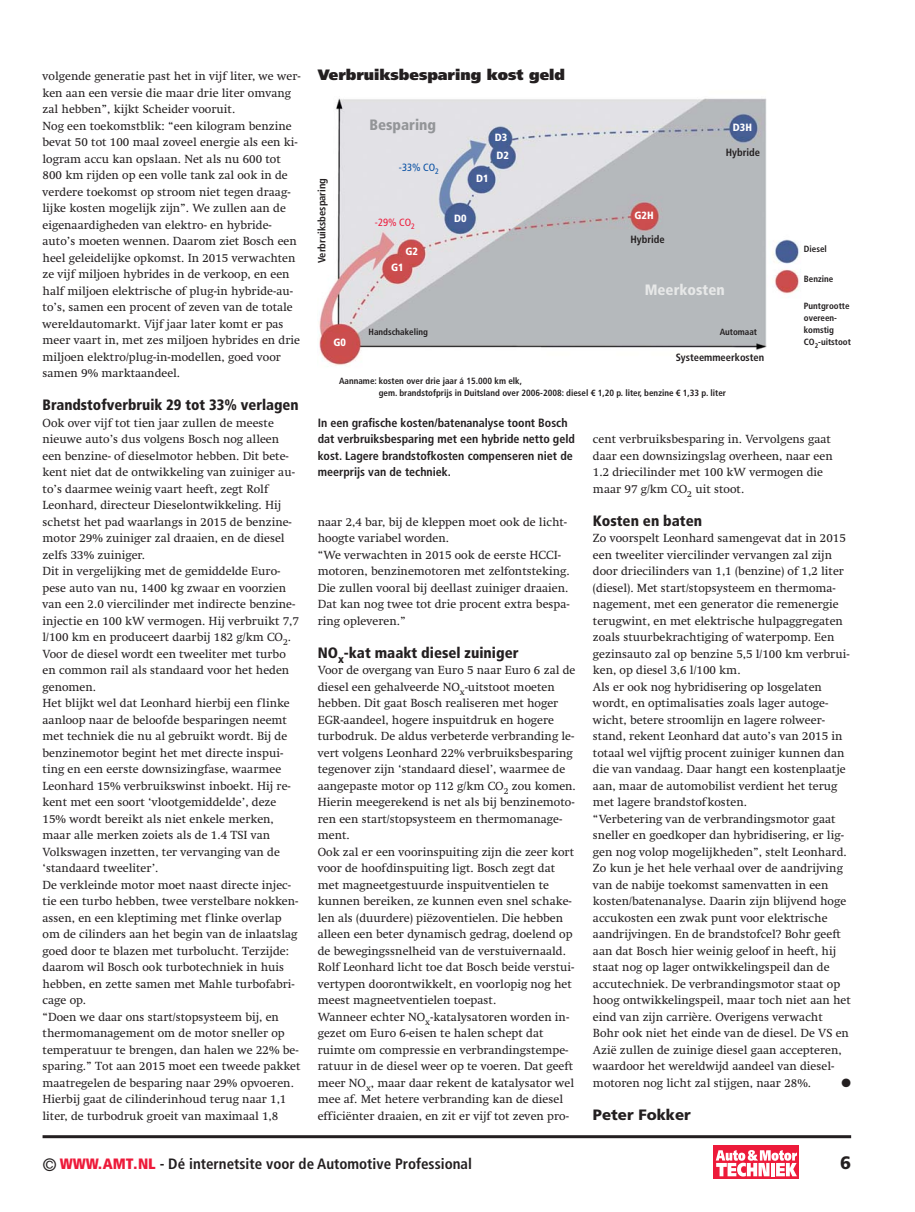
<style>
.page{position:relative;width:915px;height:1212px;background:#fff}
.page>*{position:absolute;margin:0;border:0;box-sizing:border-box;transform-origin:0 0}
.t1{font:900 18px "Frutiger LT Std";color:#231f20}
.t2{font:900 condensed 15px "Frutiger LT Std";color:#231f20}
.t3{font:700 condensed 15px "Frutiger";color:#231f20}
.t4{font:900 15px "Frutiger LT Std";color:#231f20}
.t5{font:900 15px "Frutiger LT Std";color:#231f20}
.t6{font:900 condensed 15px "Frutiger LT Std";color:#e7e8e8}
.t7{font:900 condensed 15px "Frutiger LT Std";color:#939598}
.t8{font:12px/16.5px "Swift LT Std";color:#231f20}
.t9{font:700 condensed 12px/16.5px "Frutiger LT Std";color:#231f20}
.t10{font:12px "Zapf Dingbats Std";color:#231f20}
.t11{font:700 condensed 10.5px "Frutiger LT Std";color:#231f20}
.t12{font:900 condensed 10.5px "Frutiger LT Std";color:#fff}
.t13{font:condensed 10.5px "Frutiger LT Std";color:#ed1a3a}
.t14{font:condensed 10.5px "Frutiger LT Std";color:#034da2}
.t15{font:700 condensed 9px/12px "Frutiger LT Std";color:#231f20}
.s1{font-weight:400;font-size:18px}
.s2{font-weight:900;color:#ed1a3a}
</style>
<div class="page">
<hr style="left:43px;top:1135px;width:807px;height:3px;background:#231f20">
<img style="left:319px;top:98px;width:480px;height:268px">
<div style="left:713px;top:1146px;width:86px;height:33px;background:#ed1a3a"></div>
<svg style="left:715px;top:1150px;width:81px;height:26px"></svg>
<p class="t8" style="left:43px;top:69px;width:259px">volgende generatie past het in vijf liter, we wer&shy;ken aan een versie die maar drie liter omvang zal hebben”, kijkt Scheider vooruit.<br>Nog een toekomstblik: “een kilogram benzine bevat 50 tot 100 maal zoveel energie als een ki&shy;logram accu kan opslaan. Net als nu 600 tot 800 km rijden op een volle tank zal ook in de verdere toekomst op stroom niet tegen draag&shy;lijke kosten mogelijk zijn”. We zullen aan de eigenaardigheden van elektro- en hybride&shy;auto’s moeten wennen. Daarom ziet Bosch een heel geleidelijke opkomst. In 2015 verwachten ze vijf miljoen hybrides in de verkoop, en een half miljoen elektrische of plug-in hybride-au&shy;to’s, samen een procent of zeven van de totale wereldautomarkt. Vijf jaar later komt er pas meer vaart in, met zes miljoen hybrides en drie miljoen elektro/plug-in-modellen, goed voor samen 9% marktaandeel.</p>
<p class="t2" style="left:43px;top:399px;width:257px">Brandstofverbruik 29 tot 33% verlagen</p>
<p class="t8" style="left:43px;top:416px;width:259px">Ook over vijf tot tien jaar zullen de meeste nieuwe auto’s dus volgens Bosch nog alleen een benzine- of dieselmotor hebben. Dit bete&shy;kent niet dat de ontwikkeling van zuiniger au&shy;to’s daarmee weinig vaart heeft, zegt Rolf Leonhard, directeur Dieselontwikkeling. Hij schetst het pad waarlangs in 2015 de benzine&shy;motor 29% zuiniger zal draaien, en de diesel zelfs 33% zuiniger.<br>Dit in vergelijking met de gemiddelde Euro&shy;pese auto van nu, 1400 kg zwaar en voorzien van een 2.0 viercilinder met indirecte benzine&shy;injectie en 100 kW vermogen. Hij verbruikt 7,7 l/100 km en produceert daarbij 182 g/km CO<sub>2</sub>.<br>Voor de diesel wordt een tweeliter met turbo en common rail als standaard voor het heden genomen.<br>Het blijkt wel dat Leonhard hierbij een flinke aanloop naar de beloofde besparingen neemt met techniek die nu al gebruikt wordt. Bij de benzinemotor begint het met directe inspui&shy;ting en een eerste downsizingfase, waarmee Leonhard 15% verbruikswinst inboekt. Hij re&shy;kent met een soort ‘vlootgemiddelde’, deze 15% wordt bereikt als niet enkele merken, maar alle merken zoiets als de 1.4 TSI van Volkswagen inzetten, ter vervanging van de ‘standaard tweeliter’.<br>De verkleinde motor moet naast directe injec&shy;tie een turbo hebben, twee verstelbare nokken&shy;assen, en een kleptiming met flinke overlap om de cilinders aan het begin van de inlaatslag goed door te blazen met turbolucht. Terzijde: daarom wil Bosch ook turbotechniek in huis hebben, en zette samen met Mahle turbofabri&shy;cage op.<br>“Doen we daar ons start/stopsysteem bij, en thermomanagement om de motor sneller op temperatuur te brengen, dan halen we 22% be&shy;sparing.” Tot aan 2015 moet een tweede pakket maatregelen de besparing naar 29% opvoeren.<br>Hierbij gaat de cilinderinhoud terug naar 1,1 liter, de turbodruk groeit van maximaal 1,8</p>
<p class="t4" style="left:317px;top:66px;width:249px">Verbruiksbesparing kost geld</p>
<p class="t11" style="left:317px;top:263px;width:86px;rotate:-90deg">Verbruiksbesparing</p>
<p class="t12" style="left:333px;top:338px;width:14px">G0</p>
<p class="t7" style="left:369px;top:119px;width:68px">Besparing</p>
<p class="t14" style="left:399px;top:163px;width:42px">-33% CO<sub>2</sub></p>
<p class="t13" style="left:375px;top:218px;width:42px">-29% CO<sub>2</sub></p>
<p class="t12" style="left:405px;top:248px;width:14px">G2</p>
<p class="t12" style="left:391px;top:263px;width:14px">G1</p>
<p class="t12" style="left:476px;top:174px;width:14px">D1</p>
<p class="t12" style="left:494px;top:134px;width:14px">D3</p>
<p class="t12" style="left:496px;top:151px;width:14px">D2</p>
<p class="t12" style="left:454px;top:214px;width:14px">D0</p>
<p class="t15" style="left:368px;top:326px;width:61px">Handschakeling</p>
<p class="t12" style="left:732px;top:124px;width:21px">D3H</p>
<p class="t12" style="left:634px;top:211px;width:21px">G2H</p>
<p class="t11" style="left:630px;top:235px;width:36px">Hybride</p>
<p class="t11" style="left:725px;top:148px;width:36px">Hybride</p>
<p class="t6" style="left:644px;top:284px;width:82px">Meerkosten</p>
<p class="t15" style="left:719px;top:326px;width:39px">Automaat</p>
<p class="t11" style="left:675px;top:353px;width:90px">Systeemmeerkosten</p>
<p class="t15" style="left:378px;top:376px;width:348px;text-indent:-40px">Aanname: kosten over drie jaar á 15.000 km elk,<br>gem. brandstofprijs in Duitsland over 2006-2008: diesel € 1,20 p. liter, benzine € 1,33 p. liter</p>
<p class="t15" style="left:803px;top:244px;width:25px">Diesel</p>
<p class="t15" style="left:803px;top:274px;width:31px">Benzine</p>
<p class="t15" style="left:803px;top:301px;width:49px">Puntgrootte overeen - komstig<br>CO<sub>2</sub>-uitstoot</p>
<p class="t9" style="left:317px;top:415px;width:259px">In een grafische kosten/batenanalyse toont Bosch dat verbruiksbesparing met een hybride netto geld kost. Lagere brandstofkosten compenseren niet de meerprijs van de techniek.</p>
<p class="t8" style="left:317px;top:515px;width:253px">naar 2,4 bar, bij de kleppen moet ook de licht&shy;hoogte variabel worden.<br>“We verwachten in 2015 ook de eerste HCCI&shy;motoren, benzinemotoren met zelfontsteking.<br>Die zullen vooral bij deellast zuiniger draaien.<br>Dat kan nog twee tot drie procent extra bespa&shy;ring opleveren.”</p>
<p class="t2" style="left:317px;top:647px;width:202px">NO<sub>x</sub>-kat maakt diesel zuiniger</p>
<p class="t8" style="left:317px;top:663px;width:259px">Voor de overgang van Euro 5 naar Euro 6 zal de diesel een gehalveerde NO<sub>x</sub>-uitstoot moeten hebben. Dit gaat Bosch realiseren met hoger EGR-aandeel, hogere inspuitdruk en hogere turbodruk. De aldus verbeterde verbranding le&shy;vert volgens Leonhard 22% verbruiksbesparing tegenover zijn ‘standaard diesel’, waarmee de aangepaste motor op 112 g/km CO<sub>2</sub> zou komen.<br>Hierin meegerekend is net als bij benzinemoto&shy;ren een start/stopsysteem en thermomanage&shy;ment.<br>Ook zal er een voorinspuiting zijn die zeer kort voor de hoofdinspuiting ligt. Bosch zegt dat met magneetgestuurde inspuitventielen te kunnen bereiken, ze kunnen even snel schake&shy;len als (duurdere) piëzoventielen. Die hebben alleen een beter dynamisch gedrag, doelend op de bewegingssnelheid van de verstuivernaald.<br>Rolf Leonhard licht toe dat Bosch beide verstui&shy;vertypen doorontwikkelt, en voorlopig nog het meest magneetventielen toepast.<br>Wanneer echter NO<sub>x</sub>-katalysatoren worden in&shy;gezet om Euro 6-eisen te halen schept dat ruimte om compressie en verbrandingstempe&shy;ratuur in de diesel weer op te voeren. Dat geeft meer NO<sub>x</sub>, maar daar rekent de katalysator wel mee af. Met hetere verbranding kan de diesel efficiënter draaien, en zit er vijf tot zeven pro-</p>
<p class="t8" style="left:592px;top:432px;width:241px">cent verbruiksbesparing in. Vervolgens gaat daar een downsizingslag overheen, naar een 1.2 driecilinder met 100 kW vermogen die maar 97 g/km CO<sub>2</sub> uit stoot.</p>
<p class="t2" style="left:592px;top:515px;width:111px">Kosten en baten</p>
<p class="t8" style="left:592px;top:531px;width:259px">Zo voorspelt Leonhard samengevat dat in 2015 een tweeliter viercilinder vervangen zal zijn door driecilinders van 1,1 (benzine) of 1,2 liter (diesel). Met start/stopsysteem en thermoma&shy;nagement, met een generator die remenergie terugwint, en met elektrische hulpaggregaten zoals stuurbekrachtiging of waterpomp. Een gezinsauto zal op benzine 5,5 l/100 km verbrui&shy;ken, op diesel 3,6 l/100 km.<br>Als er ook nog hybridisering op losgelaten wordt, en optimalisaties zoals lager autoge&shy;wicht, betere stroomlijn en lagere rolweer&shy;stand, rekent Leonhard dat auto’s van 2015 in totaal wel vijftig procent zuiniger kunnen dan die van vandaag. Daar hangt een kostenplaatje aan, maar de automobilist verdient het terug met lagere brandstofkosten.<br>“Verbetering van de verbrandingsmotor gaat sneller en goedkoper dan hybridisering, er lig&shy;gen nog volop mogelijkheden”, stelt Leonhard.<br>Zo kun je het hele verhaal over de aandrijving van de nabije toekomst samenvatten in een kosten/batenanalyse. Daarin zijn blijvend hoge accukosten een zwak punt voor elektrische aandrijvingen. En de brandstofcel? Bohr geeft aan dat Bosch hier weinig geloof in heeft, hij staat nog op lager ontwikkelingspeil dan de accutechniek. De verbrandingsmotor staat op hoog ontwikkelingspeil, maar toch niet aan het eind van zijn carrière. Overigens verwacht Bohr ook niet het einde van de diesel. De VS en Azië zullen de zuinige diesel gaan accepteren, waardoor het wereldwijd aandeel van diesel&shy;motoren nog licht zal stijgen, naar 28%.</p>
<p class="t10" style="left:841px;top:1076px;width:11px">●</p>
<p class="t5" style="left:592px;top:1109px;width:99px">Peter Fokker</p>
<p class="t3" style="left:43px;top:1158px;width:431px"><span class="s1">©</span> <span class="s2">WWW.AMT.NL</span> - Dé internetsite voor de Automotive Professional</p>
<h1 class="t1" style="left:839px;top:1156px;width:13px">6</h1>
</div>
